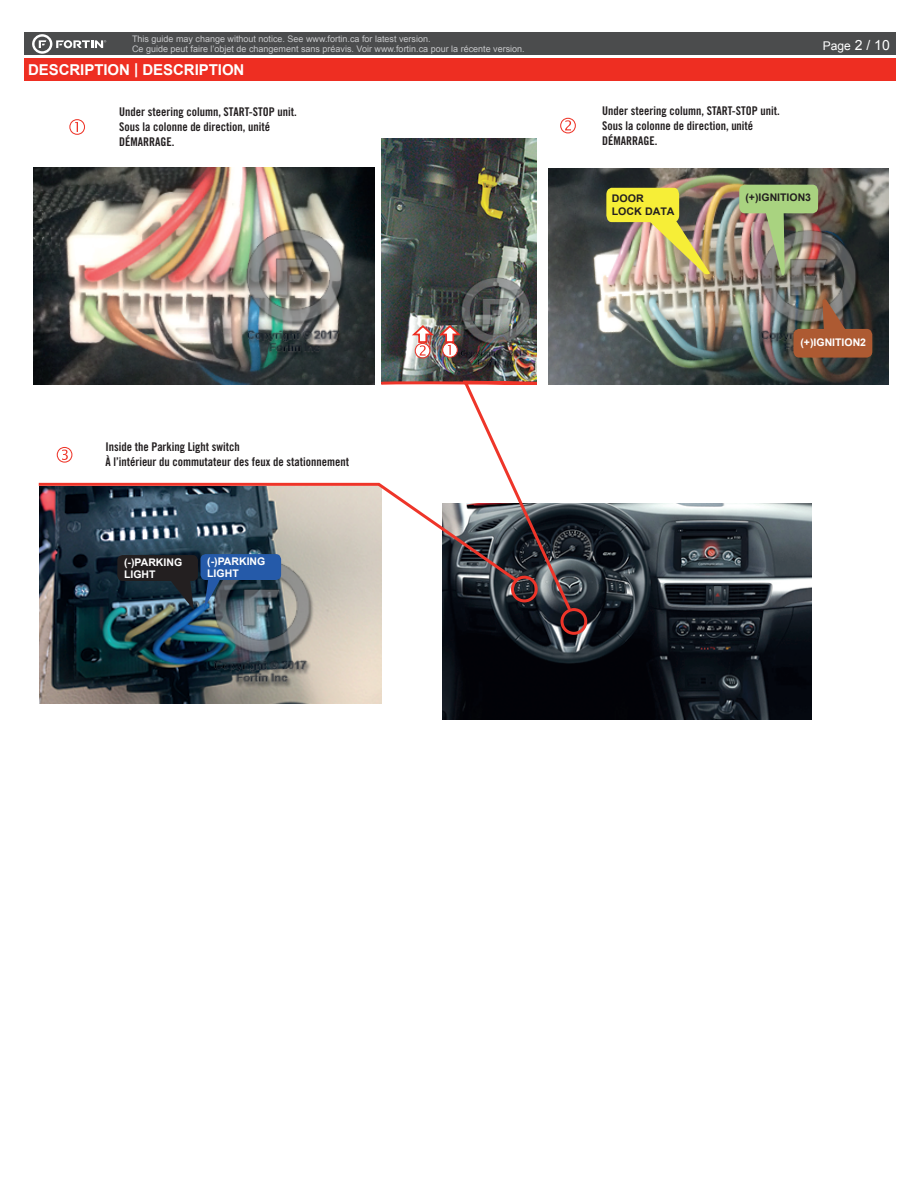
<style>
.page{position:relative;width:918px;height:1188px;background:#fff}
.page>*{position:absolute;margin:0;border:0;box-sizing:border-box;transform-origin:0 0}
.t1{font:700 15px "Arial";letter-spacing:-.005em;color:#fff}
.t2{font:12px/14.9px "Trade Gothic LT Std Bd Cn 20";color:#231f20}
.t3{font:12px "Arial";color:#fff}
.t4{font:700 10.5px/12.6px "Arial";color:#fff}
.t5{font:700 10.5px/12.6px "Arial";color:#231f20}
.t6{font:9px/9.8px "Arial";color:#c7c8ca}
.s1{font-size:13.95px}
</style>
<div class="page">
<div style="left:24px;top:33px;width:872px;height:22px;background:#4b4c4d"></div>
<div style="left:24px;top:58px;width:872px;height:23px;background:#ee2e22"></div>
<svg style="left:32px;top:34px;width:74px;height:20px"></svg>
<img style="left:33px;top:168px;width:341px;height:216px">
<img style="left:40px;top:584px;width:341px;height:119px">
<img style="left:549px;top:168px;width:340px;height:216px">
<img style="left:443px;top:503px;width:369px;height:217px">
<img style="left:381px;top:138px;width:156px;height:241px">
<svg style="left:69px;top:119px;width:16px;height:16px"></svg>
<svg style="left:165px;top:584px;width:29px;height:26px"></svg>
<svg style="left:204px;top:584px;width:22px;height:25px"></svg>
<svg style="left:38px;top:482px;width:339px;height:102px;background:#656a75"></svg>
<div style="left:561px;top:608px;width:26px;height:27px;border:3px solid #ee3529;border-radius:50%"></div>
<img style="left:410px;top:324px;width:53px;height:35px">
<svg style="left:560px;top:118px;width:16px;height:15px"></svg>
<svg style="left:57px;top:447px;width:15px;height:16px"></svg>
<img style="left:606px;top:188px;width:104px;height:87px">
<div style="left:793px;top:329px;width:79px;height:29px;background:#ad5a32;border-radius:6px"></div>
<svg style="left:822px;top:299px;width:24px;height:30px"></svg>
<div style="left:739px;top:185px;width:79px;height:28px;background:#a9d380;border-radius:6px"></div>
<svg style="left:766px;top:213px;width:19px;height:64px"></svg>
<svg style="left:377px;top:379px;width:196px;height:234px"></svg>
<p class="t6" style="left:132px;top:34px;width:394px">This guide may change without notice. See www.fortin.ca for latest version.<br>Ce guide peut faire l’objet de changement sans préavis. Voir www.fortin.ca pour la récente version.</p>
<p class="t1" style="left:28px;top:59px;width:218px">DESCRIPTION | DESCRIPTION</p>
<p class="t2" style="left:119px;top:104px;width:179px">Under steering column, START-STOP unit.<br>Sous la colonne de direction, unité<br>DÉMARRAGE.</p>
<p class="t2" style="left:105px;top:440px;width:245px;line-height:14.4px">Inside the Parking Light switch<br>À l’intérieur du commutateur des feux de stationnement</p>
<p class="t4" style="left:124px;top:556px;width:60px">(-)PARKING<br>LIGHT</p>
<p class="t4" style="left:207px;top:555px;width:60px">(-)PARKING<br>LIGHT</p>
<p class="t3" style="left:823px;top:38px;width:69px">Page <span class="s1">2 / 10</span></p>
<p class="t2" style="left:602px;top:104px;width:179px">Under steering column, START-STOP unit.<br>Sous la colonne de direction, unité<br>DÉMARRAGE.</p>
<p class="t5" style="left:612px;top:192px;width:64px">DOOR<br>LOCK DATA</p>
<p class="t5" style="left:745px;top:191px;width:67px">(+)IGNITION3</p>
<p class="t4" style="left:800px;top:336px;width:67px">(+)IGNITION2</p>
</div>
